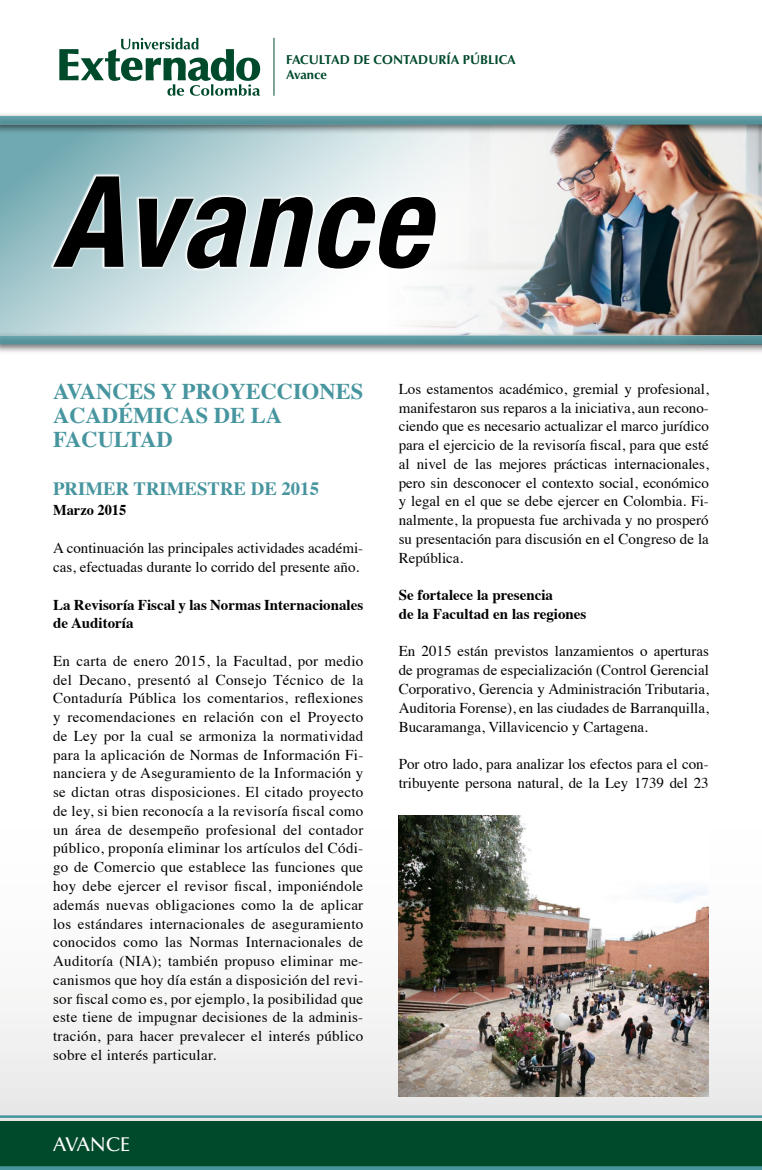
<style>
.page{position:relative;width:762px;height:1170px;background:#fff}
.page>*{position:absolute;margin:0;border:0;box-sizing:border-box;transform-origin:0 0}
.t1{font:italic 700 condensed 126.5px "Helvetica Neue";letter-spacing:.02em;color:#000}
.t2{font:700 22.5px/23.8px "Times";color:#47959f}
.t3{font:500 20px "Optima";color:#fff}
.t4{font:700 18.75px "Times";color:#47959f}
.t5{font:15px/18.8px "Times";color:#000;text-align:justify}
.t6{font:700 15px/18.8px "Times";color:#000}
.t7{font:700 15px "Times";color:#000;scale:.96 1}
.t8{font:700 13px/15.5px "Optima";color:#004a2c}
</style>
<div class="page">
<svg style="left:0;top:135px;width:388px;height:196px"></svg>
<img style="left:388px;top:135px;width:374px;height:196px">
<div style="left:0;top:1120px;width:762px;height:46px;background:#004a2c"></div>
<div style="left:0;top:335px;width:762px;height:784px;background:linear-gradient(to bottom,#fff,#f1f2f2)"></div>
<hr style="left:0;top:1166px;width:762px;height:3px;background:#47959f">
<hr style="left:0;top:1115px;width:762px;height:2px;background:#47959f">
<hr style="left:274px;top:38px;width:1px;height:58px;background:#004a2c">
<svg style="left:59px;top:38px;width:201px;height:58px"></svg>
<svg style="left:50px;top:173px;width:388px;height:98px"></svg>
<div style="left:0;top:331px;width:762px;height:23px;background:#000;opacity:.58"></div>
<svg style="left:0;top:335px;width:762px;height:9px;background:#629ba2"></svg>
<div style="left:0;top:111px;width:762px;height:24px;background:#000;opacity:.58"></div>
<div style="left:0;top:116px;width:762px;height:9px;background:#58959c"></div>
<img style="left:399px;top:815px;width:310px;height:281px">
<p class="t8" style="left:286px;top:52px;width:231px">FACULTAD DE CONTADURÍA PÚBLICA<br>Avance</p>
<h1 class="t1" style="left:53px;top:145px;width:378px">Avance</h1>
<h2 class="t2" style="left:53px;top:377px;width:312px">AVANCES Y PROYECCIONES<br>ACADÉMICAS DE LA<br>FACULTAD</h2>
<p class="t4" style="left:53px;top:470px;width:267px">PRIMER TRIMESTRE DE 2015</p>
<p class="t7" style="left:53px;top:495px;width:78px">Marzo 2015</p>
<p class="t5" style="left:53px;top:537px;width:312px">A continuación las principales actividades académi&shy;cas, efectuadas durante lo corrido del presente año.</p>
<p class="t6" style="left:53px;top:593px;width:312px">La Revisoría Fiscal y las Normas Internacionales de Auditoría</p>
<p class="t5" style="left:53px;top:650px;width:312px">En carta de enero 2015, la Facultad, por medio del Decano, presentó al Consejo Técnico de la Contaduría Pública los comentarios, reflexiones y recomendaciones en relación con el Proyecto de Ley por la cual se armoniza la normatividad para la aplicación de Normas de Información Fi&shy;nanciera y de Aseguramiento de la Información y se dictan otras disposiciones. El citado proyecto de ley, si bien reconocía a la revisoría fiscal como un área de desempeño profesional del contador público, proponía eliminar los artículos del Códi&shy;go de Comercio que establece las funciones que hoy debe ejercer el revisor fiscal, imponiéndole además nuevas obligaciones como la de aplicar los estándares internacionales de aseguramiento conocidos como las Normas Internacionales de Auditoría (NIA); también propuso eliminar me&shy;canismos que hoy día están a disposición del revi&shy;sor fiscal como es, por ejemplo, la posibilidad que este tiene de impugnar decisiones de la adminis&shy;tración, para hacer prevalecer el interés público sobre el interés particular.</p>
<h3 class="t3" style="left:53px;top:1133px;width:79px">AVANCE</h3>
<p class="t5" style="left:399px;top:378px;width:312px">Los estamentos académico, gremial y profesional, manifestaron sus reparos a la iniciativa, aun recono&shy;ciendo que es necesario actualizar el marco jurídico para el ejercicio de la revisoría fiscal, para que esté al nivel de las mejores prácticas internacionales, pero sin desconocer el contexto social, económico y legal en el que se debe ejercer en Colombia. Fi&shy;nalmente, la propuesta fue archivada y no prosperó su presentación para discusión en el Congreso de la República.</p>
<p class="t6" style="left:399px;top:584px;width:189px">Se fortalece la presencia<br>de la Facultad en las regiones</p>
<p class="t5" style="left:399px;top:640px;width:312px">En 2015 están previstos lanzamientos o aperturas de programas de especialización (Control Gerencial Corporativo, Gerencia y Administración Tributaria, Auditoria Forense), en las ciudades de Barranquilla, Bucaramanga, Villavicencio y Cartagena.</p>
<p class="t5" style="left:399px;top:753px;width:312px">Por otro lado, para analizar los efectos para el con&shy;tribuyente persona natural, de la Ley 1739 del 23</p>
</div>
